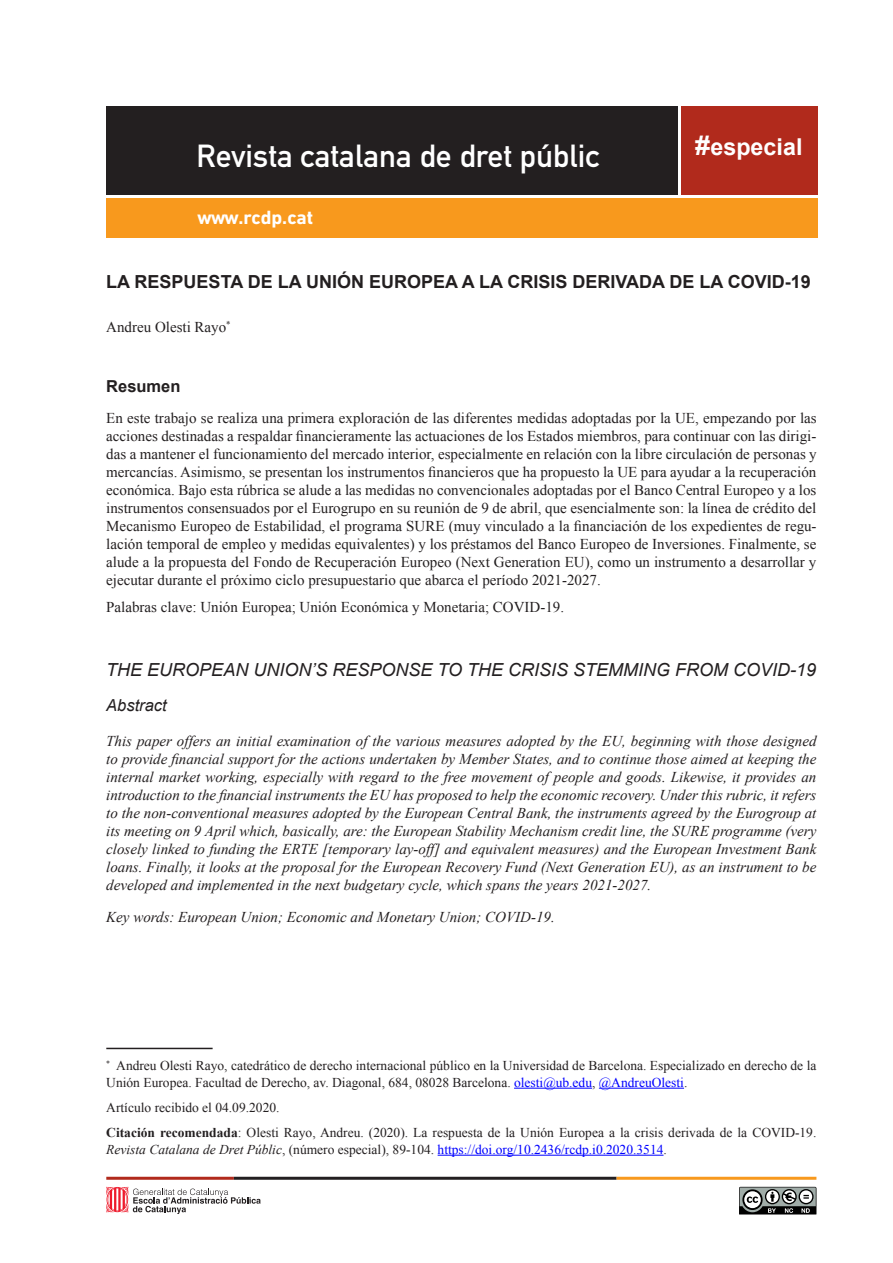
<style>
.page{position:relative;width:893px;height:1263px;background:#fff}
.page>*{position:absolute;margin:0;border:0;box-sizing:border-box;transform-origin:0 0}
.t1{font:700 31.5px "DIN Alternate";color:#fff}
.t2{font:700 23.25px "Arial";letter-spacing:.005em;color:#fff}
.t3{font:700 19.5px "DIN Next LT Pro";letter-spacing:-.01em;color:#fff}
.Títol_article_2a_lle{font:italic 18px "Arial";color:#231f20}
.Títol_article{font:700 18px "Arial";color:#231f20}
.abstrat_2a_llengua{font:italic 16.5px "Arial";color:#231f20}
.resum{font:700 16.5px "Arial";color:#231f20}
.text_resum_original{font:15px/18px "Times New Roman";color:#231f20;text-align:justify}
.text_abstract_2a_lle{font:italic 15px/18px "Times New Roman";color:#231f20;text-align:justify}
.paraules_clau{font:15px "Times New Roman";color:#231f20}
.paraules_clau_2a_lle{font:italic 15px "Times New Roman";color:#231f20}
.nom_de_l_autor{font:15px "Times New Roman";color:#231f20}
.nota_a_peu_de_pàgina{font:13.5px/16.5px "Times New Roman";color:#231f20}
.s1{font-size:27px}
.s2{color:#00f}
.s3{font-weight:700}
.s4{font-style:italic}
</style>
<div class="page">
<svg style="left:106px;top:1187px;width:155px;height:27px"></svg>
<svg style="left:739px;top:1187px;width:77px;height:27px"></svg>
<div style="left:106px;top:106px;width:572px;height:88px;background:#231f20"></div>
<div style="left:106px;top:198px;width:711px;height:40px;background:#f8991d"></div>
<div style="left:681px;top:106px;width:136px;height:88px;background:#b12a1c"></div>
<hr style="left:106px;top:1177px;width:128px;height:3px;background:#b12a1c">
<hr style="left:234px;top:1177px;width:383px;height:3px;background:#231f20">
<hr style="left:617px;top:1177px;width:199px;height:3px;background:#f8991d">
<hr style="left:106px;top:1048px;width:107px;height:1px;background:#231f20">
<hr style="left:514px;top:1088px;width:78px;height:1px;background:#00f">
<hr style="left:599px;top:1088px;width:85px;height:1px;background:#00f">
<hr style="left:438px;top:1155px;width:225px;height:1px;background:#00f">
<h1 class="t1" style="left:197px;top:132px;width:404px">Revista catalana de dret públic</h1>
<h2 class="t2" style="left:695px;top:131px;width:109px"><span class="s1">#</span>especial</h2>
<h3 class="t3" style="left:197px;top:206px;width:117px">www.rcdp.cat</h3>
<h1 class="Títol_article" style="left:106px;top:270px;width:706px">LA RESPUESTA DE LA UNIÓN EUROPEA A LA CRISIS DERIVADA DE LA COVID-19</h1>
<p class="nom_de_l_autor" style="left:106px;top:317px;width:126px">Andreu Olesti Rayo<sup>*</sup></p>
<h1 class="resum" style="left:106px;top:375px;width:76px">Resumen</h1>
<p class="text_resum_original" style="left:106px;top:409px;width:712px">En este trabajo se realiza una primera exploración de las diferentes medidas adoptadas por la UE, empezando por las acciones destinadas a respaldar financieramente las actuaciones de los Estados miembros, para continuar con las dirigi&shy;das a mantener el funcionamiento del mercado interior, especialmente en relación con la libre circulación de personas y mercancías. Asimismo, se presentan los instrumentos financieros que ha propuesto la UE para ayudar a la recuperación económica. Bajo esta rúbrica se alude a las medidas no convencionales adoptadas por el Banco Central Europeo y a los instrumentos consensuados por el Eurogrupo en su reunión de 9 de abril, que esencialmente son: la línea de crédito del Mecanismo Europeo de Estabilidad, el programa SURE (muy vinculado a la financiación de los expedientes de regu&shy;lación temporal de empleo y medidas equivalentes) y los préstamos del Banco Europeo de Inversiones. Finalmente, se alude a la propuesta del Fondo de Recuperación Europeo (Next Generation EU), como un instrumento a desarrollar y ejecutar durante el próximo ciclo presupuestario que abarca el período 2021-2027.</p>
<p class="paraules_clau" style="left:106px;top:597px;width:459px">Palabras clave: Unión Europea; Unión Económica y Monetaria; COVID-19.</p>
<h1 class="Títol_article_2a_lle" style="left:106px;top:658px;width:711px">THE EUROPEAN UNION’S RESPONSE TO THE CRISIS STEMMING FROM COVID-19</h1>
<p class="abstrat_2a_llengua" style="left:106px;top:695px;width:62px">Abstract</p>
<p class="text_abstract_2a_lle" style="left:106px;top:732px;width:712px">This paper offers an initial examination of the various measures adopted by the EU, beginning with those designed to provide financial support for the actions undertaken by Member States, and to continue those aimed at keeping the internal market working, especially with regard to the free movement of people and goods. Likewise, it provides an introduction to the financial instruments the EU has proposed to help the economic recovery. Under this rubric, it refers to the non-conventional measures adopted by the European Central Bank, the instruments agreed by the Eurogroup at its meeting on 9 April which, basically, are: the European Stability Mechanism credit line, the SURE programme (very closely linked to funding the ERTE [temporary lay-off] and equivalent measures) and the European Investment Bank loans. Finally, it looks at the proposal for the European Recovery Fund (Next Generation EU), as an instrument to be developed and implemented in the next budgetary cycle, which spans the years 2021-2027.</p>
<p class="paraules_clau_2a_lle" style="left:106px;top:906px;width:450px">Key words: European Union; Economic and Monetary Union; COVID-19.</p>
<p class="nota_a_peu_de_pàgina" style="left:106px;top:1057px;width:712px"><sup>*</sup> Andreu Olesti Rayo, catedrático de derecho internacional público en la Universidad de Barcelona. Especializado en derecho de la<br>Unión Europea. Facultad de Derecho, av. Diagonal, 684, 08028 Barcelona. <span class="s2">olesti@ub.edu</span>, <span class="s2">@AndreuOlesti</span>.</p>
<p class="nota_a_peu_de_pàgina" style="left:106px;top:1099px;width:175px">Artículo recibido el 04.09.2020.</p>
<p class="nota_a_peu_de_pàgina" style="left:106px;top:1124px;width:712px"><span class="s3">Citación recomendada</span>: Olesti Rayo, Andreu. (2020). La respuesta de la Unión Europea a la crisis derivada de la COVID-19.<br><span class="s4">Revista Catalana de Dret Públic</span>, (número especial), 89-104. <span class="s2">https://doi.org/10.2436/rcdp.i0.2020.3514</span>.</p>
</div>
